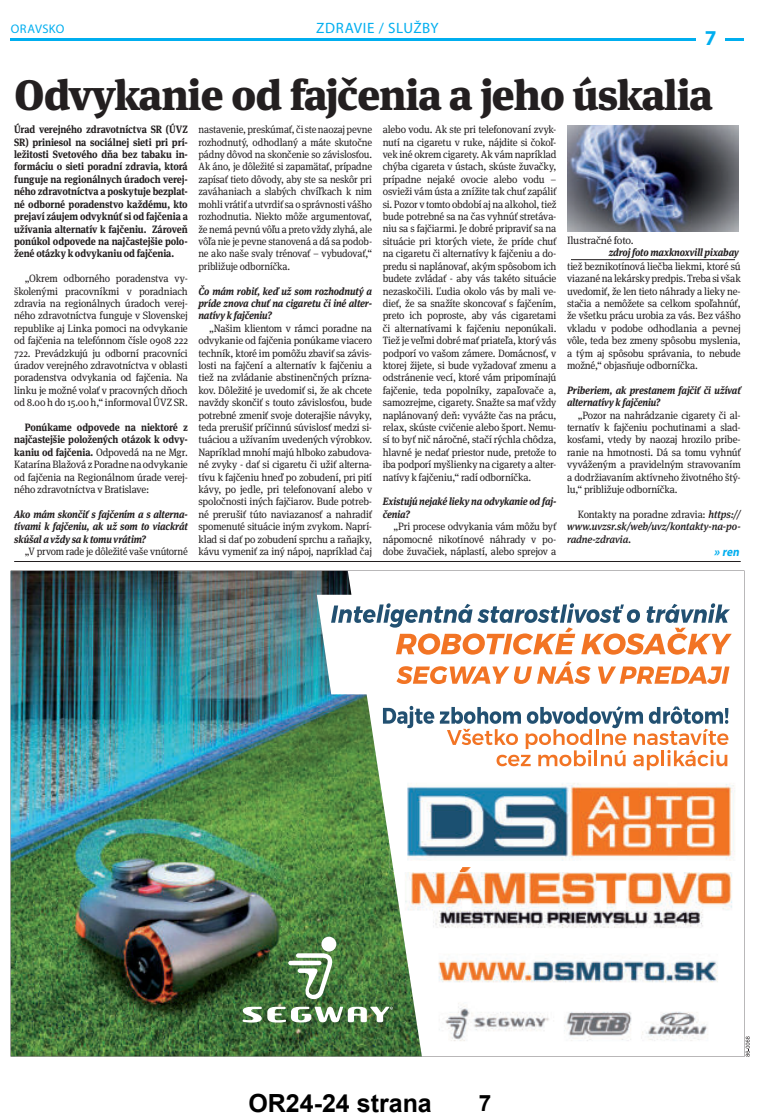
<style>
.page{position:relative;width:762px;height:1113px;background:#fff}
.page>*{position:absolute;margin:0;border:0;box-sizing:border-box;transform-origin:0 0}
.t1{font:900 42.5px "Meta Serif Pro";letter-spacing:-.025em;color:#231f20}
.t2{font:700 25px "Arial";color:#000}
.t3{font:700 22.5px "Arial";color:#000}
.t4{font:700 21.25px "Myriad Pro";color:#00aeef}
.t5{font:15px "Myriad Pro";letter-spacing:.035em;color:#00aeef}
.t6{font:12.5px "Myriad Pro";letter-spacing:.035em;color:#00aeef}
.t7{font:italic 700 12.5px "Myriad Pro";color:#00aeef}
.t8{font:10.62px/12.4px "Meta Serif Pro";letter-spacing:-.015em;color:#231f20;text-align:justify;scale:.95 1}
.t9{font:10.62px/12.4px "Meta Serif Pro";letter-spacing:-.015em;color:#231f20;text-align:justify;scale:.93 1}
.t10{font:700 10.62px/12.4px "Meta Serif Pro";letter-spacing:-.01em;color:#231f20;text-align:justify;scale:.9 1}
.t11{font:italic 700 10.62px/12.4px "Meta Serif Pro";letter-spacing:-.015em;color:#231f20;text-align:justify;scale:.9 1}
.t12{font:italic 500 10.62px/12.4px "Meta Serif Pro";letter-spacing:-.01em;color:#231f20;text-align:justify;scale:.95 1}
.t13{font:10.62px "Meta Serif Pro";letter-spacing:-.015em;color:#231f20}
.s1{font-weight:700}
.s2{font-weight:400;font-style:normal}
</style>
<div class="page">
<hr style="left:11px;top:38px;width:733px;height:3px;background:#00aeef">
<div style="left:696px;top:29px;width:29px;height:18px;background:#fff"></div>
<svg style="left:745px;top:1036px;width:5px;height:20px"></svg>
<img style="left:11px;top:570px;width:733px;height:486px">
<svg style="left:288px;top:936px;width:48px;height:64px"></svg>
<svg style="left:242px;top:1006px;width:151px;height:16px"></svg>
<svg style="left:331px;top:603px;width:401px;height:51px"></svg>
<svg style="left:396px;top:661px;width:195px;height:23px"></svg>
<svg style="left:598px;top:666px;width:131px;height:18px"></svg>
<svg style="left:383px;top:706px;width:51px;height:22px"></svg>
<svg style="left:440px;top:706px;width:288px;height:64px"></svg>
<hr style="left:14px;top:561px;width:727px;height:1px;background:#231f20">
<img style="left:567px;top:125px;width:172px;height:106px">
<hr style="left:571px;top:259px;width:164px;height:1px;background:#231f20">
<p class="t6" style="left:11px;top:21px;width:55px">ORAVSKO</p>
<h3 class="t5" style="left:316px;top:19px;width:124px">ZDRAVIE / SLUŽBY</h3>
<h3 class="t4" style="left:705px;top:25px;width:13px">7</h3>
<h1 class="t1" style="left:14px;top:77px;width:700px">Odvykanie od fajčenia a jeho úskalia</h1>
<p class="t10" style="left:14px;top:123px;width:194px">Úrad verejného zdravotníctva SR (ÚVZ SR) priniesol na sociálnej sieti pri prí&shy;ležitosti Svetového dňa bez tabaku in&shy;formáciu o sieti poradní zdravia, ktorá funguje na regionálnych úradoch verej&shy;ného zdravotníctva a poskytuje bezplat&shy;né odborné poradenstvo každému, kto prejaví záujem odvyknúť si od fajčenia a užívania alternatív k fajčeniu. Zároveň ponúkol odpovede na najčastejšie polo&shy;žené otázky k odvykaniu od fajčenia.</p>
<p class="t8" style="left:14px;top:272px;width:184px;text-indent:11px">„Okrem odborného poradenstva vy&shy;školenými pracovníkmi v poradniach zdravia na regionálnych úradoch verej&shy;ného zdravotníctva funguje v Slovenskej republike aj Linka pomoci na odvykanie od fajčenia na telefónnom čísle 0908 222<br>722. Prevádzkujú ju odborní pracovníci úradov verejného zdravotníctva v oblasti poradenstva odvykania od fajčenia. Na linku je možné volať v pracovných dňoch od 8.00 h do 15.00 h,“ informoval ÚVZ SR.</p>
<p class="t8" style="left:14px;top:421px;width:184px;text-indent:11px"><span class="s1">Ponúkame odpovede na niektoré z najčastejšie položených otázok k odvy&shy;kaniu od fajčenia.</span> Odpovedá na ne Mgr.<br>Katarína Blažová z Poradne na odvykanie od fajčenia na Regionálnom úrade verej&shy;ného zdravotníctva v Bratislave:</p>
<p class="t11" style="left:14px;top:508px;width:194px">Ako mám skončiť s fajčením a s alterna&shy;tívami k fajčeniu, ak už som to viackrát skúšal a vždy sa k tomu vrátim?</p>
<p class="t9" style="left:25px;top:545px;width:177px">„V prvom rade je dôležité vaše vnútorné</p>
<p class="t8" style="left:383px;top:123px;width:184px">alebo vodu. Ak ste pri telefonovaní zvyk&shy;nutí na cigaretu v ruke, nájdite si čokoľ&shy;vek iné okrem cigarety. Ak vám napríklad chýba cigareta v ústach, skúste žuvačky, prípadne nejaké ovocie alebo vodu – osvieži vám ústa a znížite tak chuť zapáliť si. Pozor v tomto období aj na alkohol, tiež bude potrebné sa na čas vyhnúť stretáva&shy;niu sa s fajčiarmi. Je dobré pripraviť sa na situácie pri ktorých viete, že príde chuť na cigaretu či alternatívy k fajčeniu a do&shy;predu si naplánovať, akým spôsobom ich budete zvládať - aby vás takéto situácie nezaskočili. Ľudia okolo vás by mali ve&shy;dieť, že sa snažíte skoncovať s fajčením, preto ich poproste, aby vás cigaretami či alternatívami k fajčeniu neponúkali.<br>Tiež je veľmi dobré mať priateľa, ktorý vás podporí vo vašom zámere. Domácnosť, v ktorej žijete, si bude vyžadovať zmenu a odstránenie vecí, ktoré vám pripomínajú fajčenie, teda popolníky, zapaľovače a, samozrejme, cigarety. Snažte sa mať vždy naplánovaný deň: vyvážte čas na prácu, relax, skúste cvičenie alebo šport. Nemu&shy;sí to byť nič náročné, stačí rýchla chôdza, hlavné je nedať priestor nude, pretože to iba podporí myšlienky na cigarety a alter&shy;natívy k fajčeniu,“ radí odborníčka.</p>
<p class="t11" style="left:383px;top:495px;width:194px">Existujú nejaké lieky na odvykanie od faj&shy;čenia?</p>
<p class="t8" style="left:383px;top:520px;width:184px;text-indent:11px">„Pri procese odvykania vám môžu byť nápomocné nikotínové náhrady v po&shy;dobe žuvačiek, náplastí, alebo sprejov a</p>
<p class="t9" style="left:198px;top:123px;width:188px">nastavenie, preskúmať, či ste naozaj pevne rozhodnutý, odhodlaný a máte skutočne pádny dôvod na skončenie so závislosťou.<br>Ak áno, je dôležité si zapamätať, prípadne zapísať tieto dôvody, aby ste sa neskôr pri zaváhaniach a slabých chvíľkach k nim mohli vrátiť a utvrdiť sa o správnosti vášho rozhodnutia. Niekto môže argumentovať, že nemá pevnú vôľu a preto vždy zlyhá, ale vôľa nie je pevne stanovená a dá sa podob&shy;ne ako naše svaly trénovať – vybudovať,“ približuje odborníčka.</p>
<p class="t11" style="left:198px;top:284px;width:194px">Čo mám robiť, keď už som rozhodnutý a príde znova chuť na cigaretu či iné alter&shy;natívy k fajčeniu?</p>
<p class="t8" style="left:198px;top:322px;width:184px;text-indent:11px">„Našim klientom v rámci poradne na odvykanie od fajčenia ponúkame viacero techník, ktoré im pomôžu zbaviť sa závis&shy;losti na fajčení a alternatív k fajčeniu a tiež na zvládanie abstinenčných prízna&shy;kov. Dôležité je uvedomiť si, že ak chcete navždy skončiť s touto závislosťou, bude potrebné zmeniť svoje doterajšie návyky, teda prerušiť príčinnú súvislosť medzi si&shy;tuáciou a užívaním uvedených výrobkov.<br>Napríklad mnohí majú hlboko zabudova&shy;né zvyky - dať si cigaretu či užiť alterna&shy;tívu k fajčeniu hneď po zobudení, pri pití kávy, po jedle, pri telefonovaní alebo v spoločnosti iných fajčiarov. Bude potreb&shy;né prerušiť túto naviazanosť a nahradiť spomenuté situácie iným zvykom. Naprí&shy;klad si dať po zobudení sprchu a raňajky, kávu vymeniť za iný nápoj, napríklad čaj</p>
<p class="t13" style="left:567px;top:234px;width:68px">Ilustračné foto.</p>
<p class="t11" style="left:609px;top:245px;width:146px">zdroj foto maxknoxvill pixabay</p>
<p class="t8" style="left:567px;top:260px;width:184px">tiež beznikotínová liečba liekmi, ktoré sú viazané na lekársky predpis. Treba si však uvedomiť, že len tieto náhrady a lieky ne&shy;stačia a nemôžete sa celkom spoľahnúť, že všetku prácu urobia za vás. Bez vášho vkladu v podobe odhodlania a pevnej vôle, teda bez zmeny spôsobu myslenia, a tým aj spôsobu správania, to nebude možné,“ objasňuje odborníčka.</p>
<p class="t11" style="left:567px;top:384px;width:194px">Priberiem, ak prestanem fajčiť či užívať alternatívy k fajčeniu?</p>
<p class="t8" style="left:567px;top:409px;width:184px;text-indent:11px">„Pozor na nahrádzanie cigarety či al&shy;ternatív k fajčeniu pochutinami a slad&shy;kosťami, vtedy by naozaj hrozilo pribe&shy;ranie na hmotnosti. Dá sa tomu vyhnúť vyváženým a pravidelným stravovaním a dodržiavaním aktívneho životného štý&shy;lu,“ približuje odborníčka.</p>
<p class="t12" style="left:567px;top:509px;width:184px;text-indent:11px"><span class="s2">Kontakty na poradne zdravia:</span> https:// www.uvzsr.sk/web/uvz/kontakty-na-po&shy;radne-zdravia.</p>
<p class="t7" style="left:714px;top:545px;width:28px">» ren</p>
<h2 class="t2" style="left:248px;top:1088px;width:185px">OR24-24 strana</h2>
<h3 class="t3" style="left:479px;top:1090px;width:14px">7</h3>
</div>
